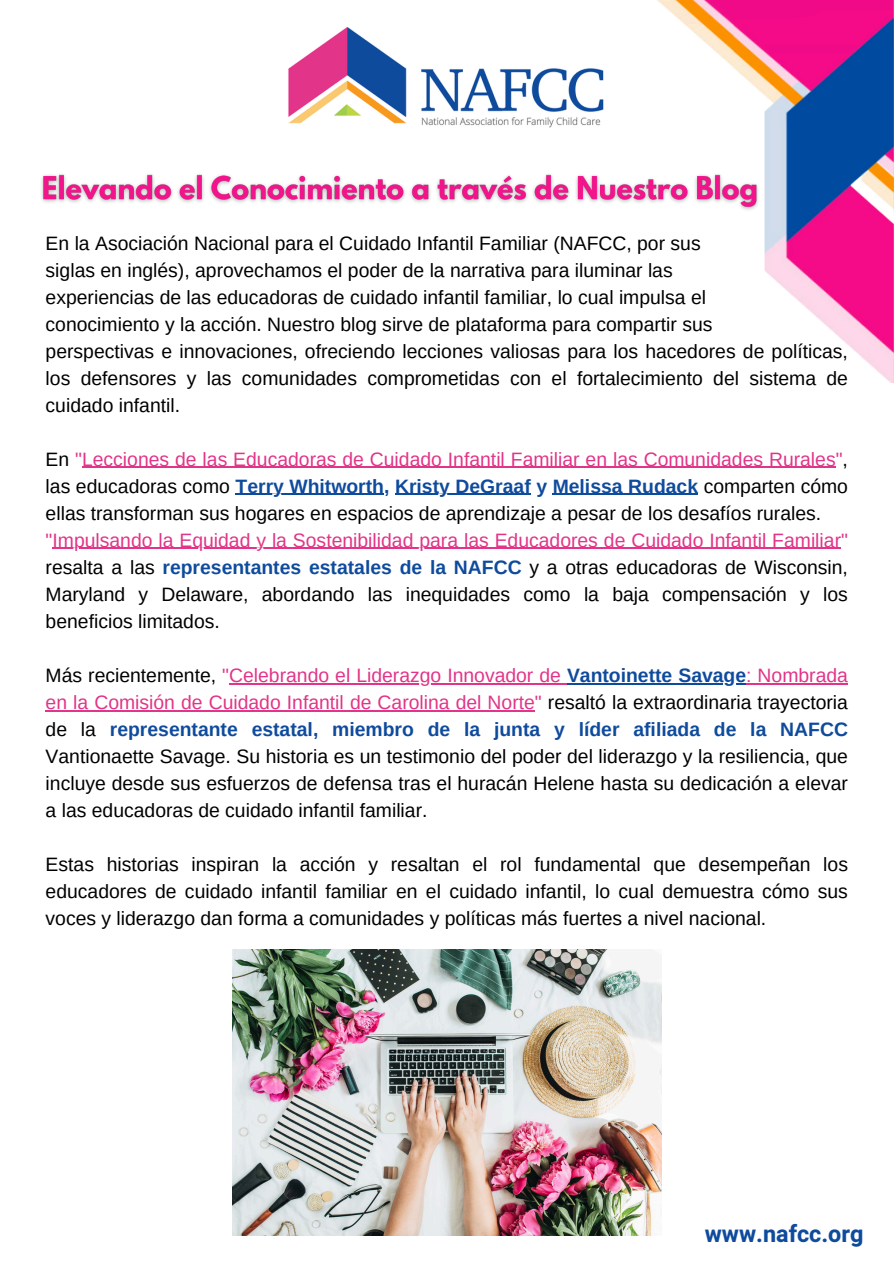
<style>
.page{position:relative;width:894px;height:1264px;background:#fff}
.page>*{position:absolute;margin:0;border:0;box-sizing:border-box;transform-origin:0 0}
.t1{font:700 23.4px "Heebo";color:#0f4b9d}
.t2{font:19.35px/27px "Arimo";color:#000;text-align:justify}
.t3{font:19.35px/27px "Arimo";color:#e23488}
.s1{color:#000}
.s2{font-weight:700;color:#0f4b9d}
.s3{color:#e23488}
</style>
<div class="page">
<img style="left:657px;top:0;width:235px;height:382px">
<img style="left:288px;top:26px;width:316px;height:102px">
<img style="left:232px;top:949px;width:429px;height:286px">
<hr style="left:82px;top:467px;width:753px;height:1px;background:#e23488">
<hr style="left:235px;top:494px;width:149px;height:1px;background:#0f4b9d">
<hr style="left:395px;top:494px;width:135px;height:1px;background:#0f4b9d">
<hr style="left:552px;top:494px;width:146px;height:1px;background:#0f4b9d">
<hr style="left:52px;top:548px;width:788px;height:1px;background:#e23488">
<hr style="left:229px;top:683px;width:338px;height:1px;background:#e23488">
<hr style="left:567px;top:683px;width:179px;height:1px;background:#0f4b9d">
<hr style="left:746px;top:683px;width:101px;height:1px;background:#e23488">
<hr style="left:46px;top:710px;width:489px;height:1px;background:#e23488">
<img style="left:41px;top:168px;width:723px;height:47px">
<p class="t2" style="left:46px;top:229px;width:656px">En la Asociación Nacional para el Cuidado Infantil Familiar (NAFCC, por sus</p>
<p class="t2" style="left:46px;top:256px;width:628px">siglas en inglés), aprovechamos el poder de la narrativa para iluminar las</p>
<p class="t2" style="left:46px;top:283px;width:661px">experiencias de las educadoras de cuidado infantil familiar, lo cual impulsa el</p>
<p class="t2" style="left:46px;top:310px;width:668px">conocimiento y la acción. Nuestro blog sirve de plataforma para compartir sus</p>
<p class="t2" style="left:46px;top:337px;width:803px">perspectivas e innovaciones, ofreciendo lecciones valiosas para los hacedores de políticas, los defensores y las comunidades comprometidas con el fortalecimiento del sistema de cuidado infantil.</p>
<p class="t3" style="left:46px;top:445px;width:803px"><span class="s1">En</span> "Lecciones de las Educadoras de Cuidado Infantil Familiar en las Comunidades Rurales"<span class="s1">, las educadoras como</span> <span class="s2">Terry Whitworth, Kristy DeGraaf y Melissa Rudack</span> <span class="s1">comparten cómo</span></p>
<p class="t3" style="left:46px;top:499px;width:803px"><span class="s1">ellas transforman sus hogares en espacios de aprendizaje a pesar de los desafíos rurales. </span>"Impulsando la Equidad y la Sostenibilidad para las Educadores de Cuidado Infantil Familiar"</p>
<p class="t2" style="left:46px;top:553px;width:803px">resalta a las <span class="s2">representantes estatales de la NAFCC</span> y a otras educadoras de Wisconsin, Maryland y Delaware, abordando las inequidades como la baja compensación y los beneficios limitados.</p>
<p class="t3" style="left:46px;top:661px;width:803px"><span class="s1">Más recientemente,</span> "Celebrando el Liderazgo Innovador de <span class="s2">Vantoinette Savage</span>: Nombrada</p>
<p class="t2" style="left:46px;top:688px;width:803px"><span class="s3">en la Comisión de Cuidado Infantil de Carolina del Norte"</span> resaltó la extraordinaria trayectoria de la <span class="s2">representante estatal, miembro de la junta y líder afiliada de la NAFCC </span>Vantionaette Savage. Su historia es un testimonio del poder del liderazgo y la resiliencia, que incluye desde sus esfuerzos de defensa tras el huracán Helene hasta su dedicación a elevar a las educadoras de cuidado infantil familiar.</p>
<p class="t2" style="left:46px;top:850px;width:803px">Estas historias inspiran la acción y resaltan el rol fundamental que desempeñan los educadores de cuidado infantil familiar en el cuidado infantil, lo cual demuestra cómo sus voces y liderazgo dan forma a comunidades y políticas más fuertes a nivel nacional.</p>
<h2 class="t1" style="left:704px;top:1217px;width:160px">www.nafcc.org</h2>
</div>
